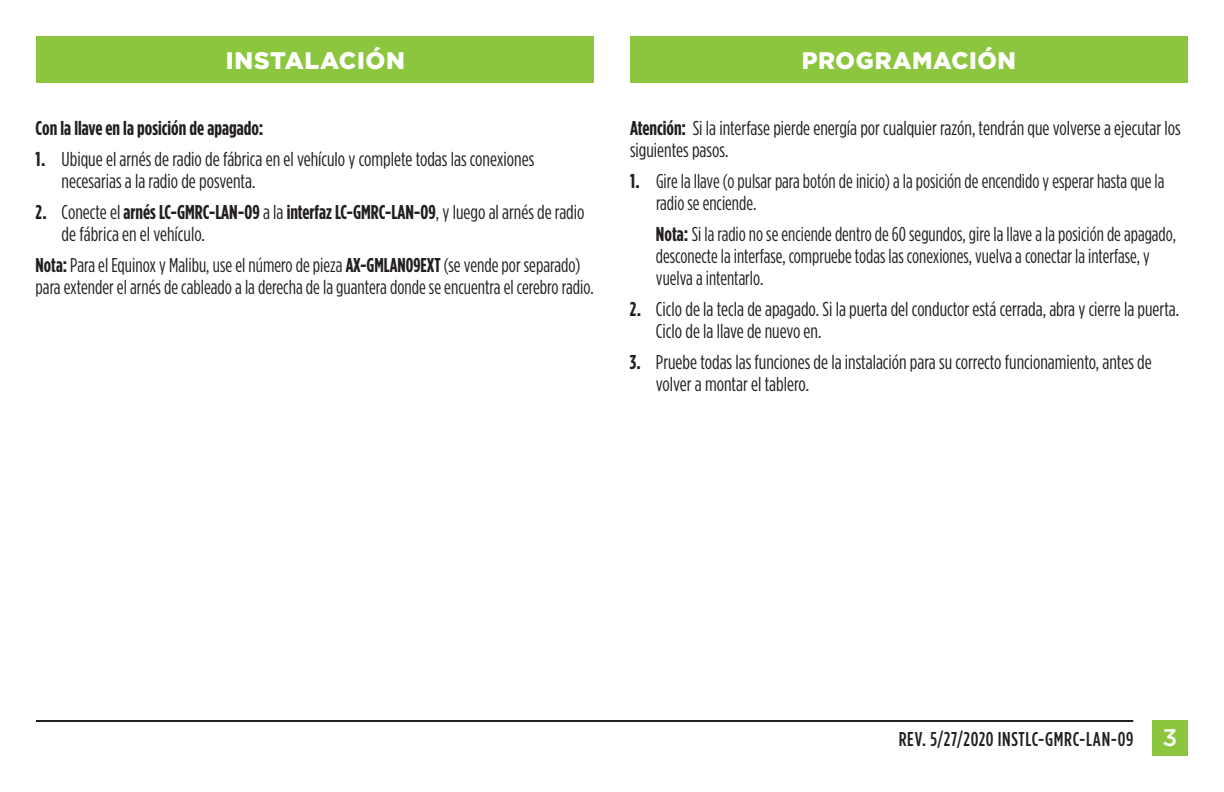
<style>
.page{position:relative;width:1224px;height:792px;background:#fff}
.page>*{position:absolute;margin:0;border:0;box-sizing:border-box;transform-origin:0 0}
.t1{font:900 24px "Gotham";letter-spacing:.025em;color:#fff}
.t2{font:20px/22px "Gotham Condensed";color:#231f20}
.t3{font:20px/22px "Gotham Condensed";color:#231f20;scale:.96 1}
.t4{font:500 20px "Gotham Condensed";letter-spacing:.035em;color:#231f20}
.t5{font:700 20px "Gotham Condensed";color:#231f20}
.s1{font-weight:700}
.s2{font-family:"Gotham";font-size:24px;color:#fff}
</style>
<div class="page">
<div style="left:36px;top:36px;width:1152px;height:46px;background:#8bc63e"></div>
<div style="left:1152px;top:720px;width:36px;height:36px;background:#8bc63e"></div>
<hr style="left:36px;top:720px;width:1097px;height:2px;background:#231f20">
<div style="left:595px;top:35px;width:35px;height:48px;background:#fff"></div>
<p class="t1" style="left:226px;top:47px;width:181px">INSTALACIÓN</p>
<p class="t1" style="left:802px;top:47px;width:216px">PROGRAMACIÓN</p>
<p class="t5" style="left:36px;top:117px;width:229px">Con la llave en la posición de apagado:</p>
<p class="t2" style="left:62px;top:148px;width:474px;text-indent:-26px"><span class="s1">1.</span> Ubique el arnés de radio de fábrica en el vehículo y complete todas las conexiones necesarias a la radio de posventa.</p>
<p class="t2" style="left:62px;top:201px;width:524px;text-indent:-26px"><span class="s1">2.</span> Conecte el <span class="s1">arnés LC-GMRC-LAN-09</span> a la <span class="s1">interfaz LC-GMRC-LAN-09</span>, y luego al arnés de radio de fábrica en el vehículo.</p>
<p class="t2" style="left:36px;top:254px;width:560px"><span class="s1">Nota:</span> Para el Equinox y Malibu, use el número de pieza <span class="s1">AX-GMLAN09EXT</span> (se vende por separado) para extender el arnés de cableado a la derecha de la guantera donde se encuentra el cerebro radio.</p>
<p class="t2" style="left:630px;top:117px;width:552px"><span class="s1">Atención:</span> Si la interfase pierde energía por cualquier razón, tendrán que volverse a ejecutar los siguientes pasos.</p>
<p class="t3" style="left:656px;top:170px;width:531px;text-indent:-26px"><span class="s1">1.</span> Gire la llave (o pulsar para botón de inicio) a la posición de encendido y esperar hasta que la radio se enciende.</p>
<p class="t3" style="left:656px;top:223px;width:543px"><span class="s1">Nota:</span> Si la radio no se enciende dentro de 60 segundos, gire la llave a la posición de apagado, desconecte la interfase, compruebe todas las conexiones, vuelva a conectar la interfase, y vuelva a intentarlo.</p>
<p class="t2" style="left:656px;top:298px;width:525px;text-indent:-26px"><span class="s1">2.</span> Ciclo de la tecla de apagado. Si la puerta del conductor está cerrada, abra y cierre la puerta.<br>Ciclo de la llave de nuevo en.</p>
<p class="t2" style="left:656px;top:351px;width:497px;text-indent:-26px"><span class="s1">3.</span> Pruebe todas las funciones de la instalación para su correcto funcionamiento, antes de volver a montar el tablero.</p>
<p class="t4" style="left:899px;top:728px;width:280px">REV. 5/27/2020 INSTLC-GMRC-LAN-09 <span class="s2">3</span></p>
</div>
